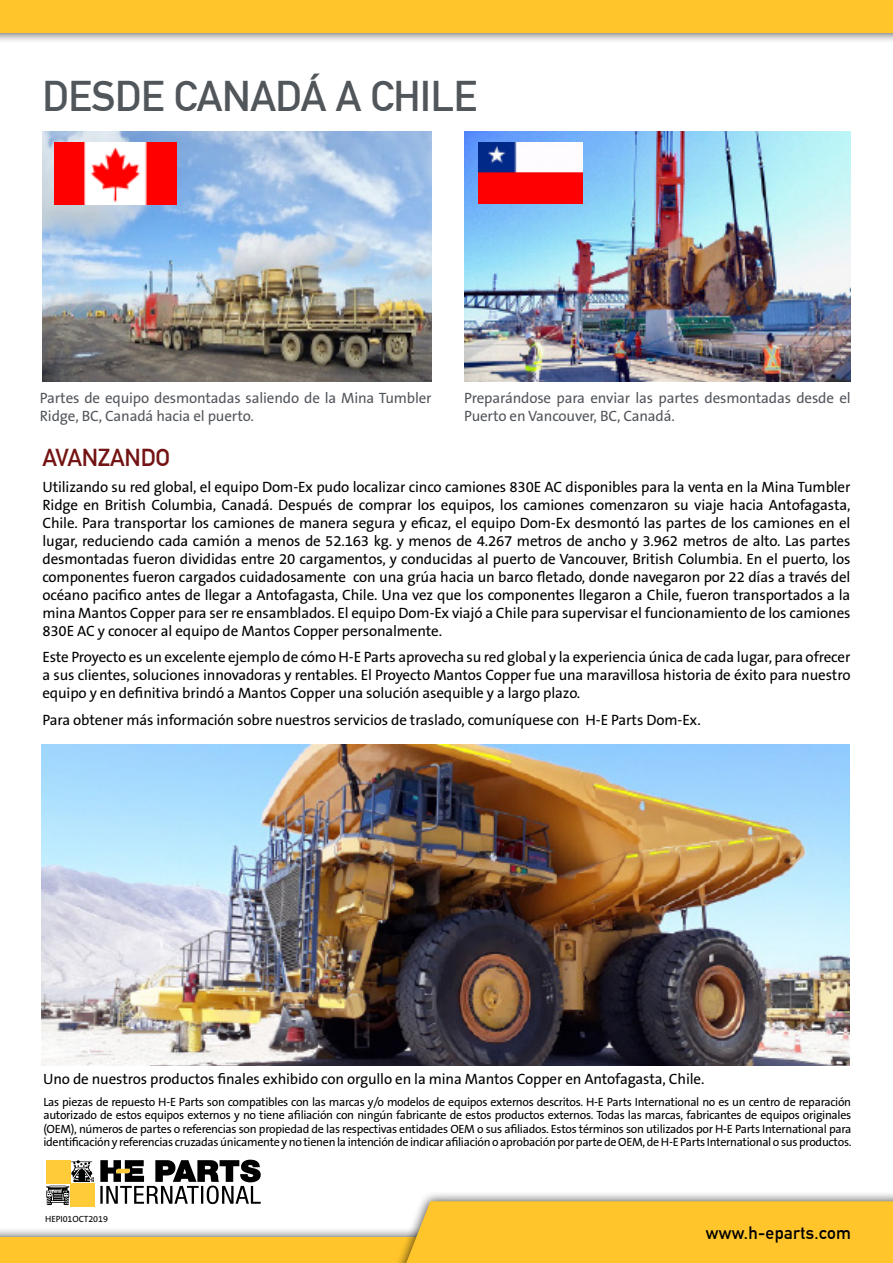
<style>
.page{position:relative;width:893px;height:1263px;background:#fff}
.page>*{position:absolute;margin:0;border:0;box-sizing:border-box;transform-origin:0 0}
.t1{font:42px "DIN Mittelschrift LTCYR";letter-spacing:-.01em;color:#51565b}
.t2{font:700 24px "DIN Alternate";letter-spacing:-.01em;color:#741313}
.t3{font:700 17.55px "DIN Alternate";letter-spacing:.02em;color:#000}
.t4{font:15px/18px "The Sans B W5 Plain";letter-spacing:-.01em;color:#000;text-align:justify}
.t5{font:15px/18px "The Sans B W5 Plain";letter-spacing:-.01em;color:#53575c}
.t6{font:12px/13.5px "The Sans B W5 Plain";letter-spacing:-.025em;color:#000;text-align:justify}
.t7{font:9px "The Sans B W5 Plain";letter-spacing:-.01em;color:#000}
</style>
<div class="page">
<div style="left:0;top:0;width:893px;height:44px;background:#000;opacity:.75"></div>
<div style="left:0;top:0;width:893px;height:33px;background:#ffc52b"></div>
<div style="left:0;top:1227px;width:893px;height:36px;background:#000;opacity:.75"></div>
<div style="left:0;top:1237px;width:893px;height:26px;background:#ffc52b"></div>
<div style="left:391px;top:1191px;width:502px;height:72px;background:#000;opacity:.75"></div>
<div style="left:406px;top:1201px;width:487px;height:62px;background:#ffc52b"></div>
<svg style="left:100px;top:1160px;width:161px;height:44px"></svg>
<div style="left:71px;top:1183px;width:24px;height:23px;background:#ffcb38"></div>
<svg style="left:46px;top:1160px;width:48px;height:45px"></svg>
<img style="left:465px;top:132px;width:385px;height:249px">
<img style="left:41px;top:744px;width:808px;height:321px">
<img style="left:43px;top:132px;width:389px;height:249px">
<img style="left:479px;top:142px;width:104px;height:61px">
<img style="left:54px;top:142px;width:122px;height:62px">
<h1 class="t1" style="left:43px;top:71px;width:436px">DESDE CANADÁ A CHILE</h1>
<p class="t5" style="left:40px;top:389px;width:393px">Partes de equipo desmontadas saliendo de la Mina Tumbler<br>Ridge, BC, Canadá hacia el puerto.</p>
<h2 class="t2" style="left:43px;top:439px;width:129px">AVANZANDO</h2>
<p class="t5" style="left:464px;top:389px;width:388px">Preparándose para enviar las partes desmontadas desde el<br>Puerto en Vancouver, BC, Canadá.</p>
<p class="t4" style="left:42px;top:478px;width:809px">Utilizando su red global, el equipo Dom-Ex pudo localizar cinco camiones 830E AC disponibles para la venta en la Mina Tumbler Ridge en British Columbia, Canadá. Después de comprar los equipos, los camiones comenzaron su viaje hacia Antofagasta, Chile. Para transportar los camiones de manera segura y eficaz, el equipo Dom-Ex desmontó las partes de los camiones en el lugar, reduciendo cada camión a menos de 52.163 kg. y menos de 4.267 metros de ancho y 3.962 metros de alto. Las partes desmontadas fueron divididas entre 20 cargamentos, y conducidas al puerto de Vancouver, British Columbia. En el puerto, los componentes fueron cargados cuidadosamente con una grúa hacia un barco fletado, donde navegaron por 22 días a través del océano pacifico antes de llegar a Antofagasta, Chile. Una vez que los componentes llegaron a Chile, fueron transportados a la mina Mantos Copper para ser re ensamblados. El equipo Dom-Ex viajó a Chile para supervisar el funcionamiento de los camiones 830E AC y conocer al equipo de Mantos Copper personalmente.</p>
<p class="t4" style="left:42px;top:648px;width:809px">Este Proyecto es un excelente ejemplo de cómo H-E Parts aprovecha su red global y la experiencia única de cada lugar, para ofrecer a sus clientes, soluciones innovadoras y rentables. El Proyecto Mantos Copper fue una maravillosa historia de éxito para nuestro equipo y en definitiva brindó a Mantos Copper una solución asequible y a largo plazo.</p>
<p class="t4" style="left:42px;top:711px;width:660px">Para obtener más información sobre nuestros servicios de traslado, comuníquese con H-E Parts Dom-Ex.</p>
<p class="t4" style="left:43px;top:1070px;width:663px">Uno de nuestros productos finales exhibido con orgullo en la mina Mantos Copper en Antofagasta, Chile.</p>
<p class="t6" style="left:43px;top:1095px;width:809px">Las piezas de repuesto H-E Parts son compatibles con las marcas y/o modelos de equipos externos descritos. H-E Parts International no es un centro de reparación autorizado de estos equipos externos y no tiene afiliación con ningún fabricante de estos productos externos. Todas las marcas, fabricantes de equipos originales (OEM), números de partes o referencias son propiedad de las respectivas entidades OEM o sus afiliados. Estos términos son utilizados por H-E Parts International para identificación y referencias cruzadas únicamente y no tienen la intención de indicar afiliación o aprobación por parte de OEM, de H-E Parts International o sus productos.</p>
<p class="t7" style="left:45px;top:1213px;width:64px">HEPI01OCT2019</p>
<p class="t3" style="left:706px;top:1219px;width:147px">www.h-eparts.com</p>
</div>
